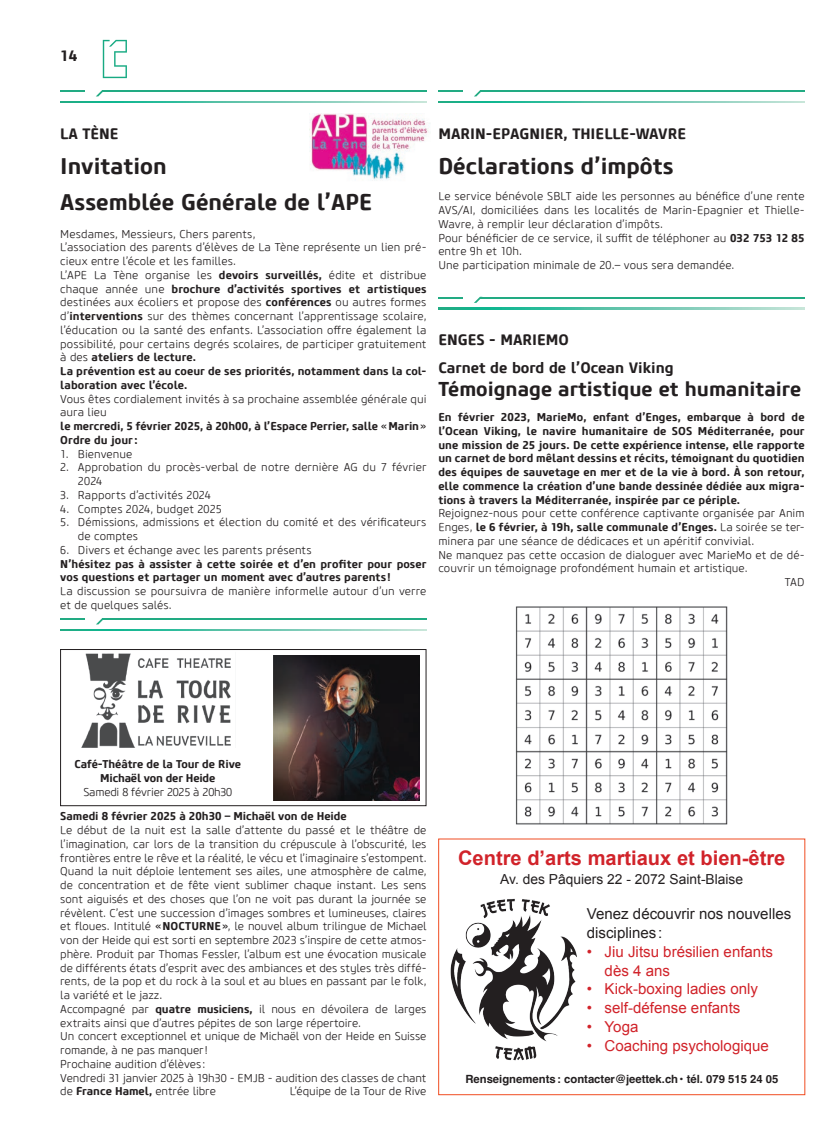
<style>
.page{position:relative;width:833px;height:1134px;background:#fff}
.page>*{position:absolute;margin:0;border:0;box-sizing:border-box;transform-origin:0 0}
.t1{font:700 22.5px/35.6px "Core Sans M65";color:#231f20}
.t2{font:700 20.12px "Arial";color:#d1232a}
.t3{font:700 20px "Core Sans M65";color:#231f20}
.t4{font:15.12px/18.9px "Arial";color:#d1232a}
.t5{font:15.12px/18.9px "Arial";color:#231f20}
.t6{font:700 15px/28.1px "Core Sans M65";color:#231f20}
.t7{font:13.88px "Arial";color:#231f20}
.t8{font:300 11.25px/13.8px "Core Sans M35";color:#231f20}
.t9{font:700 11.25px/13.8px "Core Sans M65";letter-spacing:.005em;color:#231f20}
.t10{font:700 11.25px "Helvetica";color:#231f20}
.t11{font:700 11.25px/13.8px "Core Sans M65";letter-spacing:-.015em;color:#231f20;text-align:center}
.t12{font:300 11.25px "Core Sans M35";letter-spacing:-.02em;color:#231f20}
.s1{font-family:"Core Sans M65";font-weight:700}
.s2{font-family:"Core Sans M35";font-weight:300}
</style>
<div class="page">
<svg style="left:60px;top:101px;width:366px;height:2px"></svg>
<hr style="left:102px;top:90px;width:324px;height:2px;background:#22ab83">
<hr style="left:60px;top:90px;width:25px;height:2px;background:#22ab83">
<svg style="left:96px;top:90px;width:7px;height:6px"></svg>
<svg style="left:103px;top:40px;width:24px;height:38px"></svg>
<svg style="left:438px;top:307px;width:366px;height:2px"></svg>
<hr style="left:480px;top:297px;width:324px;height:2px;background:#22ab83">
<hr style="left:438px;top:297px;width:25px;height:2px;background:#22ab83">
<svg style="left:474px;top:297px;width:6px;height:6px"></svg>
<svg style="left:438px;top:101px;width:366px;height:2px"></svg>
<hr style="left:480px;top:90px;width:324px;height:2px;background:#22ab83">
<hr style="left:438px;top:90px;width:25px;height:2px;background:#22ab83">
<svg style="left:474px;top:90px;width:7px;height:6px"></svg>
<img style="left:309px;top:113px;width:121px;height:68px">
<img style="left:81px;top:653px;width:150px;height:94px">
<div style="left:60px;top:649px;width:366px;height:157px;border:1px solid #231f20"></div>
<img style="left:274px;top:655px;width:145px;height:146px">
<svg style="left:60px;top:629px;width:366px;height:2px"></svg>
<hr style="left:102px;top:618px;width:324px;height:2px;background:#22ab83">
<hr style="left:60px;top:618px;width:25px;height:2px;background:#22ab83">
<svg style="left:96px;top:618px;width:7px;height:6px"></svg>
<img style="left:450px;top:898px;width:127px;height:163px">
<div style="left:438px;top:839px;width:367px;height:256px;border:1px solid #f04d22"></div>
<img style="left:515px;top:606px;width:213px;height:219px">
<h3 class="t6" style="left:60px;top:41px;width:19px">14</h3>
<h3 class="t6" style="left:60px;top:119px;width:60px">LA TÈNE</h3>
<h1 class="t1" style="left:60px;top:149px;width:313px">Invitation<br>Assemblée Générale de l’APE</h1>
<p class="t8" style="left:60px;top:227px;width:368px">Mesdames, Messieurs, Chers parents,<br>L’association des parents d’élèves de La Tène représente un lien pré&shy;cieux entre l’école et les familles.<br>L’APE La Tène organise les <span class="s1">devoirs surveillés,</span> édite et distribue</p>
<p class="t9" style="left:60px;top:282px;width:368px"><span class="s2">chaque année une</span> brochure d’activités sportives et artistiques</p>
<p class="t8" style="left:60px;top:296px;width:368px;text-align:justify">destinées aux écoliers et propose des <span class="s1">conférences</span> ou autres formes d’<span class="s1">interventions</span> sur des thèmes concernant l’apprentissage scolaire, l’éducation ou la santé des enfants. L’association offre également la possibilité, pour certains degrés scolaires, de participer gratuitement</p>
<p class="t9" style="left:60px;top:351px;width:368px"><span class="s2">à des</span> ateliers de lecture.<br>La prévention est au coeur de ses priorités, notamment dans la col&shy;laboration avec l’école.</p>
<p class="t8" style="left:60px;top:392px;width:368px">Vous êtes cordialement invités à sa prochaine assemblée générale qui aura lieu</p>
<p class="t9" style="left:60px;top:419px;width:368px">le mercredi, 5 février 2025, à 20h00, à l’Espace Perrier, salle «Marin»<br>Ordre du jour :</p>
<p class="t8" style="left:60px;top:447px;width:74px">1. Bienvenue</p>
<p class="t8" style="left:78px;top:461px;width:350px;text-indent:-18px">2. Approbation du procès-verbal de notre dernière AG du 7 février<br>2024</p>
<p class="t8" style="left:60px;top:488px;width:152px">3. Rapports d’activités 2024</p>
<p class="t8" style="left:60px;top:502px;width:163px">4. Comptes 2024, budget 2025</p>
<p class="t8" style="left:78px;top:516px;width:350px;text-indent:-18px">5. Démissions, admissions et élection du comité et des vérificateurs de comptes</p>
<p class="t8" style="left:60px;top:543px;width:253px">6. Divers et échange avec les parents présents</p>
<p class="t9" style="left:60px;top:557px;width:368px">N’hésitez pas à assister à cette soirée et d’en profiter pour poser vos questions et partager un moment avec d’autres parents !</p>
<p class="t8" style="left:60px;top:585px;width:368px">La discussion se poursuivra de manière informelle autour d’un verre et de quelques salés.</p>
<h3 class="t6" style="left:438px;top:119px;width:249px">MARIN-EPAGNIER, THIELLE-WAVRE</h3>
<h1 class="t1" style="left:438px;top:149px;width:237px">Déclarations d’impôts</h1>
<p class="t8" style="left:438px;top:190px;width:368px">Le service bénévole SBLT aide les personnes au bénéfice d’une rente AVS/AI, domiciliées dans les localités de Marin-Epagnier et Thielle-Wavre, à remplir leur déclaration d’impôts.<br>Pour bénéficier de ce service, il suffit de téléphoner au <span class="s1">032 753 12 85 </span>entre 9h et 10h.<br>Une participation minimale de 20.– vous sera demandée.</p>
<h3 class="t6" style="left:438px;top:326px;width:237px">ENGES - MARIEMO<br>Carnet de bord de l’Ocean Viking</h3>
<h3 class="t3" style="left:438px;top:376px;width:364px">Témoignage artistique et humanitaire</h3>
<p class="t9" style="left:438px;top:410px;width:368px;text-align:justify">En février 2023, MarieMo, enfant d’Enges, embarque à bord de l’Ocean Viking, le navire humanitaire de SOS Méditerranée, pour une mission de 25 jours. De cette expérience intense, elle rapporte un carnet de bord mêlant dessins et récits, témoignant du quotidien des équipes de sauvetage en mer et de la vie à bord. À son retour, elle commence la création d’une bande dessinée dédiée aux migra&shy;tions à travers la Méditerranée, inspirée par ce périple.</p>
<p class="t8" style="left:438px;top:507px;width:368px">Rejoignez-nous pour cette conférence captivante organisée par Anim</p>
<p class="t9" style="left:438px;top:520px;width:368px"><span class="s2">Enges,</span> le 6 février, à 19h, salle communale d’Enges. <span class="s2">La soirée se ter-</span></p>
<p class="t8" style="left:438px;top:534px;width:317px">minera par une séance de dédicaces et un apéritif convivial.</p>
<p class="t8" style="left:438px;top:548px;width:368px">Ne manquez pas cette occasion de dialoguer avec MarieMo et de dé-</p>
<p class="t8" style="left:438px;top:562px;width:311px">couvrir un témoignage profondément humain et artistique.</p>
<p class="t8" style="left:785px;top:575px;width:21px">TAD</p>
<p class="t11" style="left:74px;top:757px;width:168px">Café-Théâtre de la Tour de Rive<br>Michaël von der Heide</p>
<p class="t12" style="left:83px;top:785px;width:150px">Samedi 8 février 2025 à 20h30</p>
<p class="t9" style="left:60px;top:810px;width:288px">Samedi 8 février 2025 à 20h30 – Michaël von de Heide</p>
<p class="t8" style="left:60px;top:824px;width:368px">Le début de la nuit est la salle d’attente du passé et le théâtre de l’imagination, car lors de la transition du crépuscule à l’obscurité, les frontières entre le rêve et la réalité, le vécu et l’imaginaire s’estompent.<br>Quand la nuit déploie lentement ses ailes, une atmosphère de calme, de concentration et de fête vient sublimer chaque instant. Les sens sont aiguisés et des choses que l’on ne voit pas durant la journée se révèlent. C’est une succession d’images sombres et lumineuses, claires et floues. Intitulé <span class="s1">«NOCTURNE»</span>, le nouvel album trilingue de Michael von der Heide qui est sorti en septembre 2023 s’inspire de cette atmos&shy;phère. Produit par Thomas Fessler, l’album est une évocation musicale de différents états d’esprit avec des ambiances et des styles très diffé&shy;rents, de la pop et du rock à la soul et au blues en passant par le folk, la variété et le jazz.<br>Accompagné par <span class="s1">quatre musiciens,</span> il nous en dévoilera de larges extraits ainsi que d’autres pépites de son large répertoire.<br>Un concert exceptionnel et unique de Michaël von der Heide en Suisse romande, à ne pas manquer!<br>Prochaine audition d’élèves:<br>Vendredi 31 janvier 2025 à 19h30 - EMJB - audition des classes de chant de <span class="s1">France Hamel,</span> entrée libre</p>
<p class="t8" style="left:290px;top:1085px;width:138px">L’équipe de la Tour de Rive</p>
<h2 class="t2" style="left:458px;top:844px;width:329px">Centre d’arts martiaux et bien-être</h2>
<p class="t7" style="left:500px;top:870px;width:244px">Av. des Pâquiers 22 - 2072 Saint-Blaise</p>
<h3 class="t5" style="left:587px;top:904px;width:206px">Venez découvrir nos nouvelles disciplines :</h3>
<h3 class="t4" style="left:604px;top:942px;width:170px;text-indent:-18px">• Jiu Jitsu brésilien enfants dès 4 ans</h3>
<h3 class="t4" style="left:587px;top:980px;width:173px">• Kick-boxing ladies only</h3>
<h3 class="t4" style="left:587px;top:998px;width:155px">• self-défense enfants</h3>
<h3 class="t4" style="left:587px;top:1017px;width:53px">• Yoga</h3>
<h3 class="t4" style="left:587px;top:1036px;width:183px">• Coaching psychologique</h3>
<p class="t10" style="left:465px;top:1072px;width:315px">Renseignements : contacter@jeettek.ch • tél. 079 515 24 05</p>
</div>
